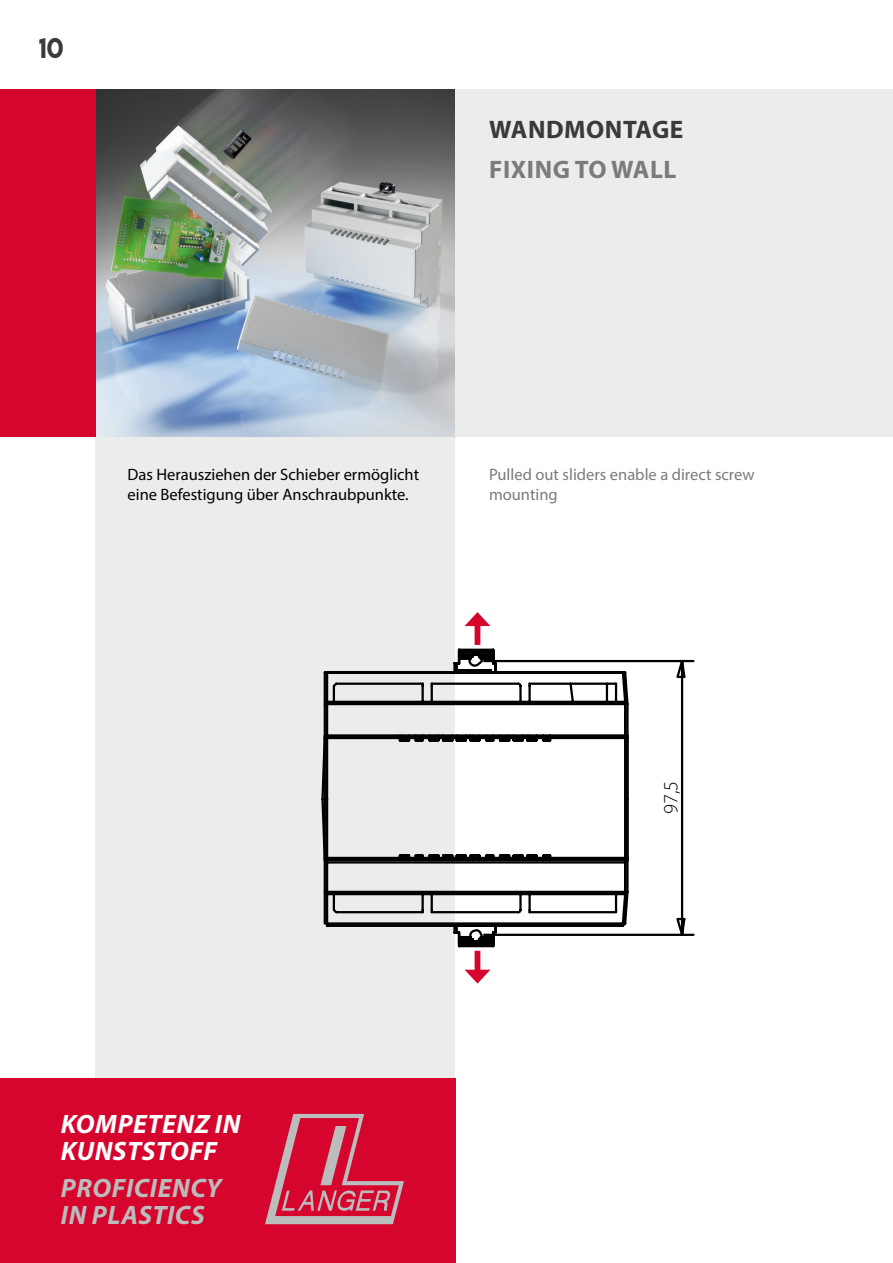
<style>
.page{position:relative;width:893px;height:1263px;background:#fff}
.page>*{position:absolute;margin:0;border:0;box-sizing:border-box;transform-origin:0 0}
.t1{font:italic 700 26.7px/26.7px "Myriad Pro";letter-spacing:.02em;color:#fff}
.t2{font:italic 700 26.7px/26.7px "Myriad Pro";letter-spacing:.02em;color:#bbbcbc}
.t3{font:700 25.35px "Myriad Pro";letter-spacing:.02em;color:#7a7b7a}
.t4{font:700 25.35px "Myriad Pro";letter-spacing:.02em;color:#3a3a39}
.t5{font:25.35px "Lemon Milk";color:#3a3a39}
.t6{font:300 20.25px "Myriad Pro";color:#000}
.t7{font:16.5px/19.8px "Myriad Pro";color:#000}
.t8{font:16.5px/19.8px "Myriad Pro";color:#7a7b7a}
</style>
<div class="page">
<img style="left:96px;top:89px;width:359px;height:348px">
<div style="left:96px;top:437px;width:359px;height:826px;background:#ececec"></div>
<div style="left:455px;top:89px;width:438px;height:348px;background:#ececec"></div>
<div style="left:0;top:89px;width:96px;height:348px;background:#d5052e"></div>
<div style="left:0;top:1078px;width:455px;height:185px;background:#d5052e"></div>
<svg style="left:265px;top:1114px;width:139px;height:110px"></svg>
<svg style="left:457px;top:938px;width:38px;height:10px"></svg>
<svg style="left:321px;top:648px;width:374px;height:290px"></svg>
<div style="left:475px;top:951px;width:5px;height:24px;background:#d5052e"></div>
<svg style="left:465px;top:970px;width:25px;height:13px"></svg>
<div style="left:475px;top:621px;width:5px;height:24px;background:#d5052e"></div>
<svg style="left:465px;top:612px;width:25px;height:14px"></svg>
<div style="left:659px;top:770px;width:21px;height:54px;background:#fff"></div>
<h2 class="t5" style="left:39px;top:30px;width:26px">10</h2>
<h2 class="t4" style="left:489px;top:113px;width:196px">WANDMONTAGE</h2>
<h2 class="t3" style="left:489px;top:153px;width:189px">FIXING TO WALL</h2>
<p class="t7" style="left:128px;top:464px;width:293px">Das Herausziehen der Schieber ermöglicht eine Befestigung über Anschraubpunkte.</p>
<p class="t8" style="left:489px;top:464px;width:267px">Pulled out sliders enable a direct screw mounting</p>
<p class="t6" style="left:658px;top:814px;width:35px;rotate:-90deg">97,5</p>
<h1 class="t1" style="left:61px;top:1110px;width:181px">KOMPETENZ IN<br>KUNSTSTOFF</h1>
<h1 class="t2" style="left:61px;top:1174px;width:162px">PROFICIENCY<br>IN PLASTICS</h1>
</div>
